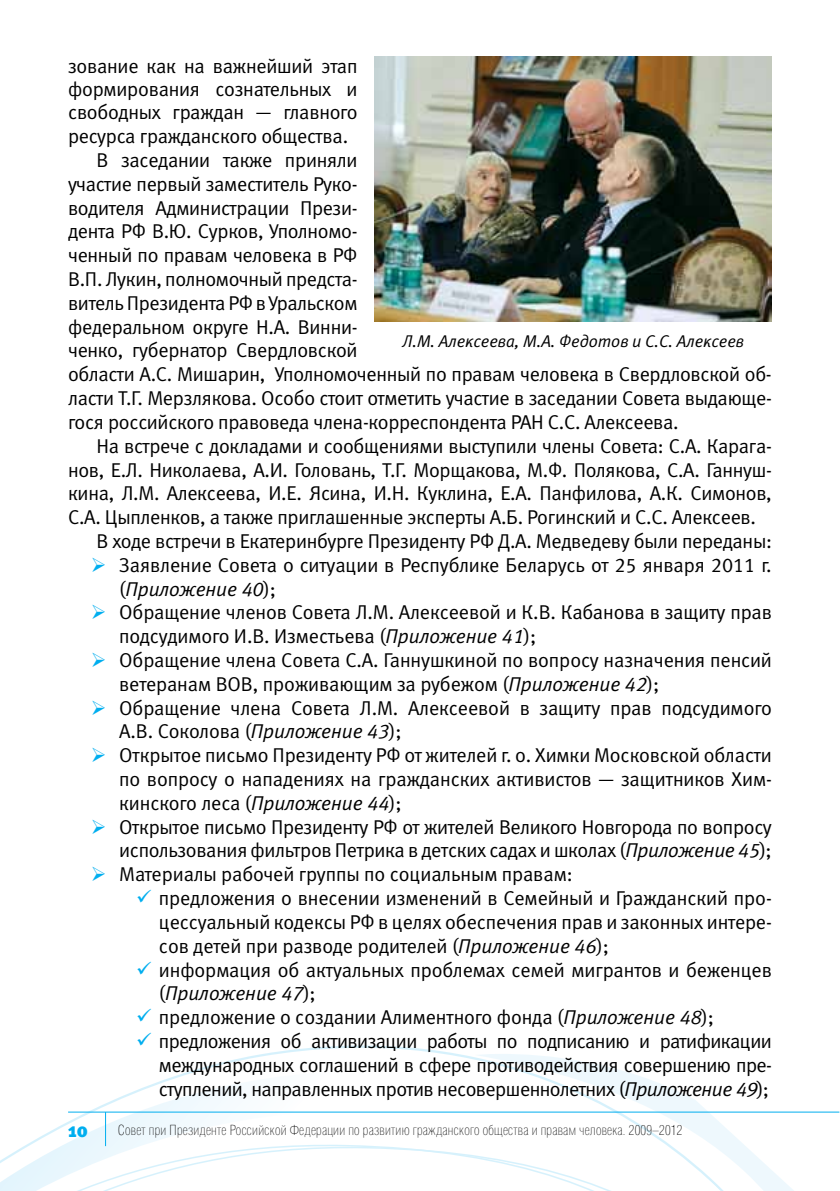
<style>
.page{position:relative;width:840px;height:1191px;background:#fff}
.page>*{position:absolute;margin:0;border:0;box-sizing:border-box;transform-origin:0 0}
.t1{font:20px/23.8px "Meta Normal LFC";letter-spacing:-.015em;color:#000}
.t2{font:20px "Meta Black C";color:#00aeef}
.t3{font:italic 17px "Meta Normal LFC";letter-spacing:-.005em;color:#000}
.t4{font:100 condensed 14px "Helios Cond";letter-spacing:.02em;color:#000}
.s1{color:#00aeef}
.s2{font-style:italic}
</style>
<div class="page">
<svg style="left:253px;top:1045px;width:284px;height:11px"></svg>
<svg style="left:0;top:1056px;width:826px;height:135px"></svg>
<hr style="left:68px;top:1111px;width:770px;height:1px;background:#00aeef">
<hr style="left:105px;top:1112px;width:1px;height:34px;background:#00aeef">
<img style="left:374px;top:57px;width:397px;height:265px">
<p class="t1" style="left:68px;top:54px;width:291px">зование как на важнейший этап</p>
<p class="t1" style="left:68px;top:77px;width:291px">формирования сознательных и</p>
<p class="t1" style="left:68px;top:100px;width:291px">свободных граждан — главного</p>
<p class="t1" style="left:68px;top:124px;width:281px">ресурса гражданского общества.</p>
<p class="t1" style="left:96px;top:148px;width:262px">В заседании также приняли</p>
<p class="t1" style="left:68px;top:172px;width:291px">участие первый заместитель Руко-</p>
<p class="t1" style="left:68px;top:196px;width:291px">водителя Администрации Прези-</p>
<p class="t1" style="left:68px;top:219px;width:291px">дента РФ В.Ю. Сурков, Уполномо-</p>
<p class="t1" style="left:68px;top:243px;width:291px">ченный по правам человека в РФ</p>
<p class="t1" style="left:68px;top:267px;width:291px">В.П. Лукин, полномочный предста-</p>
<p class="t1" style="left:68px;top:291px;width:291px">витель Президента РФ в Уральском</p>
<p class="t1" style="left:68px;top:315px;width:291px">федеральном округе Н.А. Винни-</p>
<p class="t1" style="left:68px;top:338px;width:291px">ченко, губернатор Свердловской</p>
<p class="t1" style="left:68px;top:362px;width:704px">области А.С. Мишарин, Уполномоченный по правам человека в Свердловской об-</p>
<p class="t1" style="left:68px;top:386px;width:705px">ласти Т.Г. Мерзлякова. Особо стоит отметить участие в заседании Совета выдающе-</p>
<p class="t1" style="left:68px;top:410px;width:612px">гося российского правоведа члена-корреспондента РАН С.С. Алексеева.</p>
<p class="t1" style="left:96px;top:434px;width:676px">На встрече с докладами и сообщениями выступили члены Совета: С.А. Карага-</p>
<p class="t1" style="left:68px;top:457px;width:705px">нов, Е.Л. Николаева, А.И. Головань, Т.Г. Морщакова, М.Ф. Полякова, С.А. Ганнуш-</p>
<p class="t1" style="left:68px;top:481px;width:705px">кина, Л.М. Алексеева, И.Е. Ясина, И.Н. Куклина, Е.А. Панфилова, А.К. Симонов,</p>
<p class="t1" style="left:68px;top:505px;width:689px">С.А. Цыпленков, а также приглашенные эксперты А.Б. Рогинский и С.С. Алексеев.</p>
<p class="t1" style="left:96px;top:529px;width:676px">В ходе встречи в Екатеринбурге Президенту РФ Д.А. Медведеву были переданы:</p>
<p class="t1" style="left:119px;top:553px;width:653px;text-indent:-28px"><span class="s1">➢</span> Заявление Совета о ситуации в Республике Беларусь от 25 января 2011 г. (<span class="s2">Приложение 40</span>);</p>
<p class="t1" style="left:119px;top:600px;width:654px;text-indent:-28px"><span class="s1">➢</span> Обращение членов Совета Л.М. Алексеевой и К.В. Кабанова в защиту прав подсудимого И.В. Изместьева (<span class="s2">Приложение 41</span>);</p>
<p class="t1" style="left:119px;top:648px;width:654px;text-indent:-28px"><span class="s1">➢</span> Обращение члена Совета С.А. Ганнушкиной по вопросу назначения пенсий ветеранам ВОВ, проживающим за рубежом (<span class="s2">Приложение 42</span>);</p>
<p class="t1" style="left:119px;top:695px;width:653px;text-indent:-28px"><span class="s1">➢</span> Обращение члена Совета Л.М. Алексеевой в защиту прав подсудимого<br>А.В. Соколова (<span class="s2">Приложение 43</span>);</p>
<p class="t1" style="left:119px;top:743px;width:653px;text-align:justify;text-indent:-28px"><span class="s1">➢</span> Открытое письмо Президенту РФ от жителей г. о. Химки Московской области по вопросу о нападениях на гражданских активистов — защитников Хим&shy;кинского леса (<span class="s2">Приложение 44</span>);</p>
<p class="t1" style="left:91px;top:814px;width:682px;text-align:right"><span class="s1">➢</span> Открытое письмо Президенту РФ от жителей Великого Новгорода по вопросу использования фильтров Петрика в детских садах и школах (<span class="s2">Приложение 45</span>);</p>
<p class="t1" style="left:159px;top:862px;width:614px;text-indent:-68px"><span class="s1">➢</span> Материалы рабочей группы по социальным правам:<br>предложения о внесении изменений в Семейный и Гражданский про&shy;цессуальный кодексы РФ в целях обеспечения прав и законных интере&shy;сов детей при разводе родителей (<span class="s2">Приложение 46</span>);<br>информация об актуальных проблемах семей мигрантов и беженцев (<span class="s2">Приложение 47</span>);<br>предложение о создании Алиментного фонда (<span class="s2">Приложение 48</span>); предложения об активизации работы по подписанию и ратификации международных соглашений в сфере противодействия совершению пре&shy;ступлений, направленных против несовершеннолетних (<span class="s2">Приложение 49</span>);</p>
<p class="t3" style="left:402px;top:331px;width:343px">Л.М. Алексеева, М.А. Федотов и С.С. Алексеев</p>
<p class="t2" style="left:68px;top:1119px;width:21px">10</p>
<p class="t4" style="left:118px;top:1122px;width:566px">Совет при Президенте Российской Федерации по развитию гражданского общества и правам человека. 2009–2012</p>
</div>
